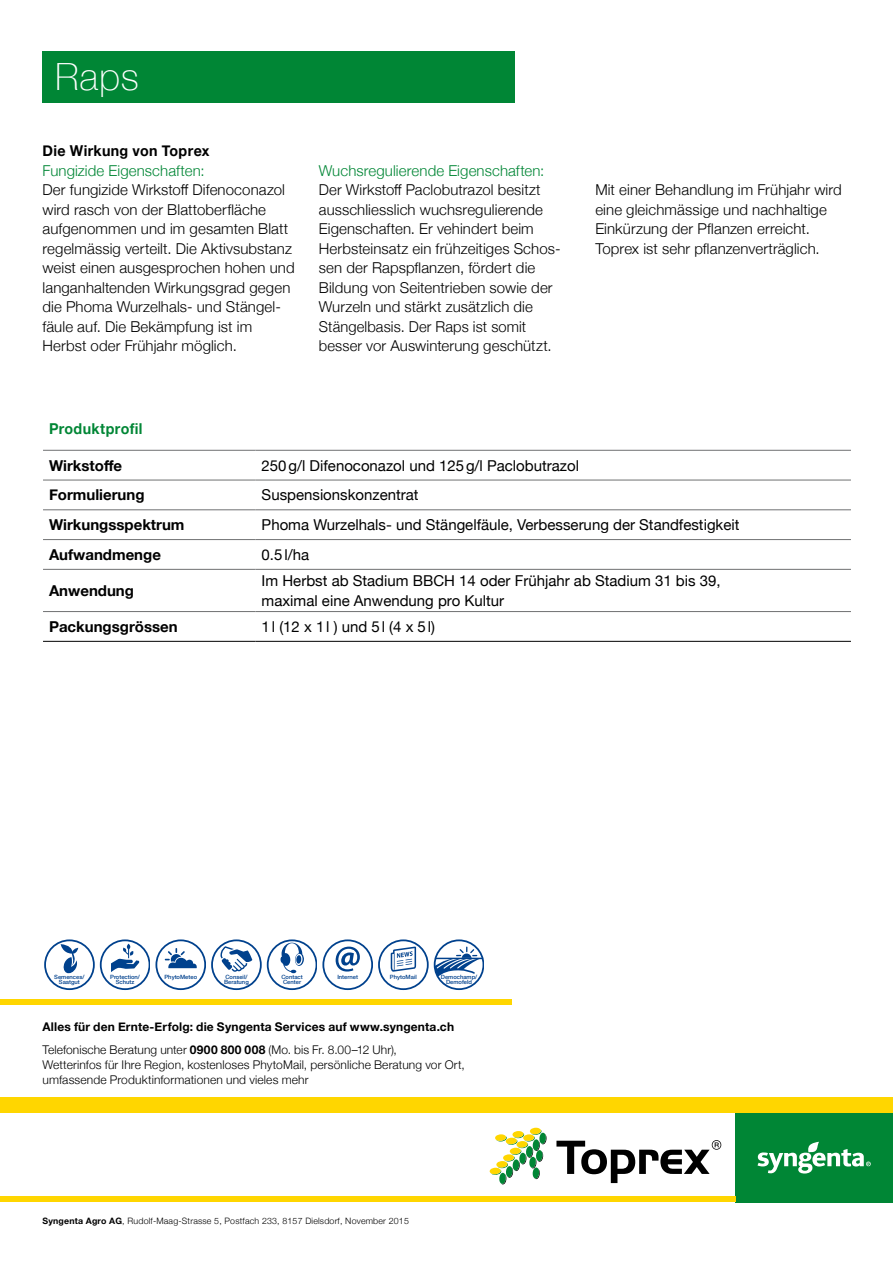
<style>
.page{position:relative;width:893px;height:1263px;background:#fff}
.page>*{position:absolute;margin:0;border:0;box-sizing:border-box;transform-origin:0 0}
.t1{font:100 37.5px "Helvetica Neue";color:#fff}
.t2{font:300 15px/19.5px "Helvetica Neue";letter-spacing:.01em;color:#000}
.t3{font:15px/19.5px "Helvetica Neue";color:#000}
.t4{font:700 15px "Helvetica Neue";color:#000}
.t5{font:300 15px "Helvetica Neue";letter-spacing:.005em;color:#008635}
.t6{font:700 15px "Helvetica Neue";letter-spacing:.02em;color:#000;scale:.95 1}
.t7{font:700 15px "Helvetica Neue";letter-spacing:.025em;color:#008635;scale:.95 1}
.t8{font:700 12px/22.5px "Helvetica Neue";letter-spacing:.015em;color:#000}
.t9{font:300 12px/15px "Helvetica Neue";letter-spacing:.01em;color:#000}
.t10{font:300 8.85px "Helvetica Neue";letter-spacing:.02em;color:#000}
.t11{font:500 5.85px/5.1px "Helvetica Neue";color:#00418d;text-align:center}
.s1{font-weight:300}
.s2{font-weight:700}
</style>
<div class="page">
<div style="left:736px;top:1113px;width:157px;height:89px;background:#008635"></div>
<div style="left:0;top:1098px;width:893px;height:15px;background:#ffd600"></div>
<div style="left:0;top:1196px;width:736px;height:6px;background:#ffd600"></div>
<div style="left:0;top:999px;width:512px;height:6px;background:#ffd600"></div>
<svg style="left:61px;top:944px;width:17px;height:30px"></svg>
<div style="left:44px;top:940px;width:50px;height:50px;border:2px solid #00418d;border-radius:50%"></div>
<svg style="left:111px;top:944px;width:28px;height:28px"></svg>
<div style="left:100px;top:940px;width:50px;height:50px;border:2px solid #00418d;border-radius:50%"></div>
<svg style="left:165px;top:948px;width:32px;height:20px"></svg>
<div style="left:155px;top:940px;width:51px;height:50px;border:2px solid #00418d;border-radius:50%"></div>
<svg style="left:220px;top:946px;width:32px;height:26px"></svg>
<div style="left:211px;top:940px;width:50px;height:50px;border:2px solid #00418d;border-radius:50%"></div>
<svg style="left:280px;top:943px;width:24px;height:30px"></svg>
<div style="left:267px;top:940px;width:50px;height:50px;border:2px solid #00418d;border-radius:50%"></div>
<svg style="left:336px;top:946px;width:24px;height:25px"></svg>
<div style="left:322px;top:940px;width:51px;height:50px;border:2px solid #00418d;border-radius:50%"></div>
<svg style="left:391px;top:946px;width:25px;height:26px"></svg>
<div style="left:378px;top:940px;width:50px;height:50px;border:2px solid #00418d;border-radius:50%"></div>
<div style="left:434px;top:940px;width:50px;height:50px;border:2px solid #00418d;border-radius:50%"></div>
<svg style="left:435px;top:947px;width:47px;height:30px"></svg>
<svg style="left:757px;top:1142px;width:114px;height:31px"></svg>
<hr style="left:43px;top:450px;width:213px;height:1px;background:#707172">
<hr style="left:256px;top:450px;width:595px;height:1px;background:#707172">
<hr style="left:43px;top:480px;width:213px;height:1px;background:#707172">
<hr style="left:256px;top:480px;width:595px;height:1px;background:#707172">
<hr style="left:43px;top:509px;width:213px;height:1px;background:#707172">
<hr style="left:256px;top:509px;width:595px;height:1px;background:#707172">
<hr style="left:43px;top:539px;width:213px;height:1px;background:#707172">
<hr style="left:256px;top:539px;width:595px;height:1px;background:#707172">
<hr style="left:43px;top:569px;width:213px;height:1px;background:#707172">
<hr style="left:256px;top:569px;width:595px;height:1px;background:#707172">
<hr style="left:43px;top:611px;width:213px;height:1px;background:#707172">
<hr style="left:256px;top:611px;width:595px;height:1px;background:#707172">
<hr style="left:43px;top:641px;width:213px;height:1px;background:#000">
<hr style="left:256px;top:641px;width:595px;height:1px;background:#000">
<div style="left:43px;top:51px;width:471px;height:51px;background:#008635"></div>
<svg style="left:489px;top:1127px;width:233px;height:58px"></svg>
<h1 class="t1" style="left:55px;top:48px;width:85px">Raps</h1>
<p class="t6" style="left:43px;top:139px;width:177px">Die Wirkung von Toprex</p>
<p class="t5" style="left:43px;top:158px;width:164px">Fungizide Eigenschaften:</p>
<p class="t2" style="left:43px;top:179px;width:254px">Der fungizide Wirkstoff Difenoconazol wird rasch von der Blattoberfläche aufgenommen und im gesamten Blatt regelmässig verteilt. Die Aktivsubstanz weist einen ausgesprochen hohen und langanhaltenden Wirkungsgrad gegen die Phoma Wurzelhals- und Stängel&shy;fäule auf. Die Bekämpfung ist im Herbst oder Frühjahr möglich.</p>
<p class="t5" style="left:319px;top:158px;width:227px">Wuchsregulierende Eigenschaften:</p>
<p class="t2" style="left:319px;top:179px;width:243px">Der Wirkstoff Paclobutrazol besitzt aus schliesslich wuchsregulierende Eigenschaften. Er vehindert beim Herbst einsatz ein frühzeitiges Schos&shy;sen der Rapspflanzen, fördert die Bildung von Seitentrieben sowie der Wurzeln und stärkt zusätzlich die Stängelbasis. Der Raps ist somit besser vor Auswinterung geschützt.</p>
<p class="t2" style="left:595px;top:179px;width:248px">Mit einer Behandlung im Frühjahr wird eine gleichmässige und nachhaltige Einkürzung der Pflanzen erreicht.<br>Toprex ist sehr pflanzenverträglich.</p>
<p class="t7" style="left:49px;top:417px;width:100px">Produktprofil</p>
<p class="t4" style="left:49px;top:453px;width:75px">Wirkstoffe</p>
<p class="t3" style="left:262px;top:456px;width:319px">250 g/l Difenoconazol und 125 g/l Paclobutrazol</p>
<p class="t4" style="left:49px;top:483px;width:97px">Formulierung</p>
<p class="t3" style="left:262px;top:486px;width:158px">Suspensionskonzentrat</p>
<p class="t4" style="left:49px;top:513px;width:137px">Wirkungsspektrum</p>
<p class="t3" style="left:262px;top:516px;width:479px">Phoma Wurzelhals- und Stängelfäule, Verbesserung der Standfestigkeit</p>
<p class="t4" style="left:49px;top:543px;width:113px">Aufwandmenge</p>
<p class="t3" style="left:262px;top:546px;width:49px">0.5 l/ha</p>
<p class="t4" style="left:49px;top:579px;width:87px">Anwendung</p>
<p class="t3" style="left:262px;top:572px;width:461px">Im Herbst ab Stadium BBCH 14 oder Frühjahr ab Stadium 31 bis 39, maximal eine Anwendung pro Kultur</p>
<p class="t4" style="left:49px;top:615px;width:130px">Packungsgrössen</p>
<p class="t3" style="left:262px;top:617px;width:175px">1 l (12 x 1 l ) und 5 l (4 x 5 l)</p>
<p class="t11" style="left:54px;top:974px;width:32px">Semences/<br>Saatgut</p>
<p class="t11" style="left:110px;top:974px;width:31px">Protection/<br>Schutz</p>
<p class="t11" style="left:164px;top:974px;width:34px">PhytoMeteo</p>
<p class="t11" style="left:224px;top:974px;width:26px;text-align:left">Conseil/<br>Beratung</p>
<p class="t11" style="left:281px;top:974px;width:23px;text-align:left">Contact<br>Center</p>
<p class="t11" style="left:337px;top:974px;width:22px">Internet</p>
<p class="t11" style="left:390px;top:974px;width:28px">PhytoMail</p>
<p class="t11" style="left:441px;top:975px;width:38px">Demochamp/<br>Demofeld</p>
<p class="t8" style="left:43px;top:1016px;width:413px">Alles für den Ernte-Erfolg: die Syngenta Services auf www.syngenta.ch<br><span class="s1">Telefonische Beratung unter</span> 0900 800 008 <span class="s1">(Mo. bis Fr. 8.00–12 Uhr),</span></p>
<p class="t9" style="left:43px;top:1056px;width:424px">Wetterinfos für Ihre Region, kostenloses PhytoMail, persönliche Beratung vor Ort, umfassende Produktinformationen und vieles mehr</p>
<p class="t10" style="left:43px;top:1213px;width:368px"><span class="s2">Syngenta Agro AG</span>, Rudolf-Maag-Strasse 5, Postfach 233, 8157 Dielsdorf, November 2015</p>
</div>
